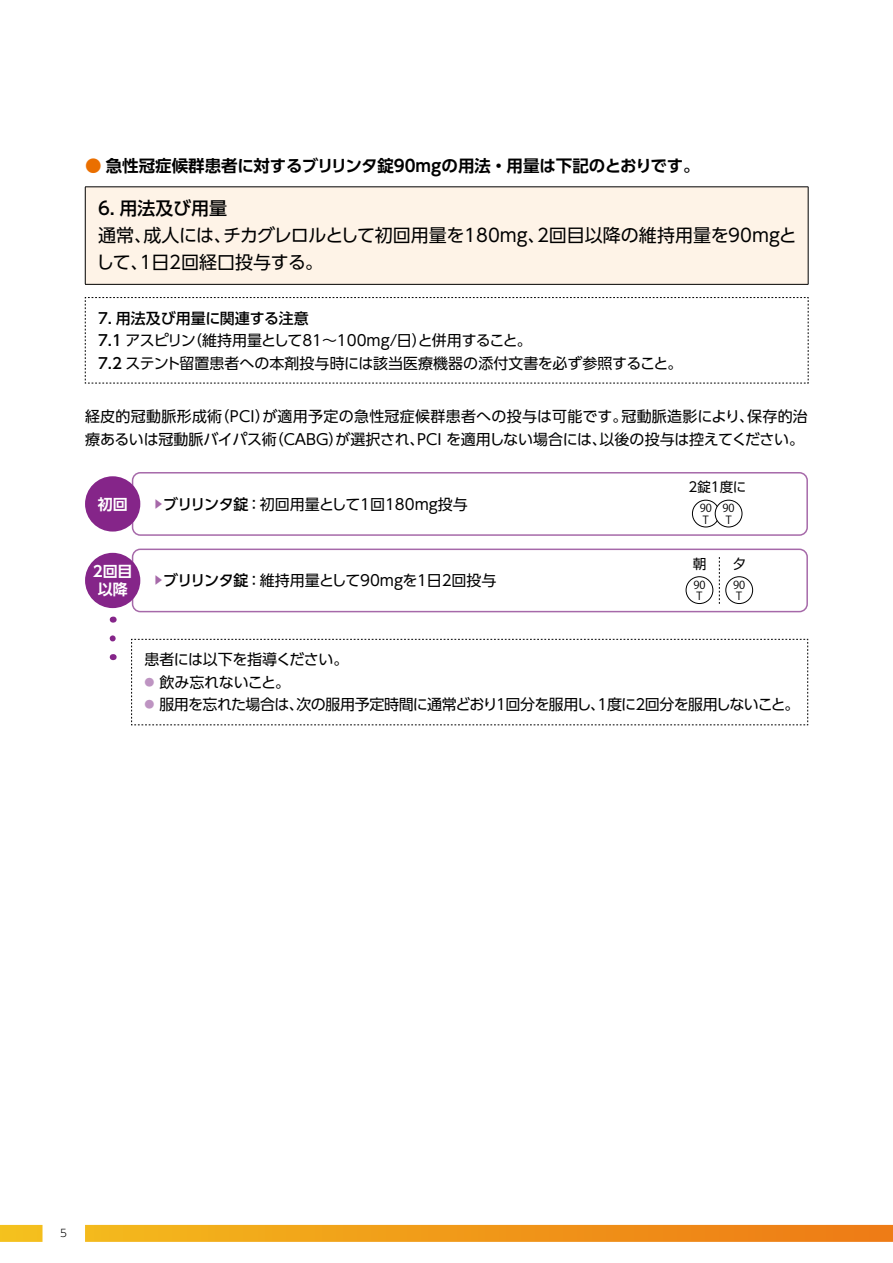
<style>
.page{position:relative;width:893px;height:1263px;background:#fff}
.page>*{position:absolute;margin:0;border:0;box-sizing:border-box;transform-origin:0 0}
.t1{font:18px/27px "UD Shin Go Pr 6";color:#000}
.t2{font:500 18px "UD Shin Go Pr 6";color:#000}
.t3{font:700 16.5px "UD Shin Go Pr 6 De";letter-spacing:-.005em;color:#000}
.t4{font:15px/22.5px "UD Shin Go Pr 6";letter-spacing:-.01em;color:#000}
.t5{font:15px "UD Shin Go Pr 6";letter-spacing:-.04em;color:#000}
.t6{font:700 15px/18px "UD Shin Go Pr 6 De";color:#fff;text-align:center}
.t7{font:13.5px "UD Shin Go Pr 6";color:#000}
.t8{font:11.1px/11.9px "Koz Go Pr 6 N";color:#000}
.t9{font:300 10.5px "UD Shin Go Pr 6";color:#000}
.s1{color:#ea6f00}
.s2{font-weight:500}
.s3{font-weight:500;font-size:10.5px;color:#a669a9}
.s4{font-size:10.05px;color:#be94c2}
</style>
<div class="page">
<svg style="left:0;top:1225px;width:893px;height:17px"></svg>
<div style="left:85px;top:187px;width:723px;height:97px;background:#fef3e7"></div>
<hr style="left:85px;top:187px;width:723px;height:1px;background:#000">
<hr style="left:85px;top:187px;width:1px;height:97px;background:#000">
<hr style="left:808px;top:187px;width:1px;height:97px;background:#000">
<hr style="left:85px;top:284px;width:723px;height:1px;background:#000">
<svg style="left:85px;top:297px;width:724px;height:87px"></svg>
<svg style="left:131px;top:639px;width:677px;height:87px"></svg>
<div style="left:132px;top:472px;width:676px;height:64px;border:2px solid #a669a9;border-radius:8px"></div>
<div style="left:85px;top:476px;width:55px;height:55px;background:#852589;border-radius:50%"></div>
<div style="left:692px;top:500px;width:28px;height:27px;border:1px solid #000;border-radius:50%"></div>
<div style="left:715px;top:500px;width:27px;height:27px;background:#fff;border-radius:50%"></div>
<div style="left:715px;top:500px;width:27px;height:27px;border:1px solid #000;border-radius:50%"></div>
<div style="left:132px;top:549px;width:676px;height:63px;border:2px solid #a669a9;border-radius:8px"></div>
<div style="left:85px;top:553px;width:55px;height:55px;background:#852589;border-radius:50%"></div>
<div style="left:686px;top:576px;width:27px;height:28px;border:1px solid #000;border-radius:50%"></div>
<div style="left:725px;top:576px;width:28px;height:28px;border:1px solid #000;border-radius:50%"></div>
<svg style="left:719px;top:557px;width:1px;height:47px"></svg>
<svg style="left:110px;top:638px;width:6px;height:4px"></svg>
<p class="t3" style="left:85px;top:152px;width:616px"><span class="s1">●</span> 急性冠症候群患者に対するブリリンタ錠90mgの用法・用量は下記のとおりです。</p>
<p class="t2" style="left:98px;top:194px;width:131px">6. 用法及び用量</p>
<p class="t1" style="left:96px;top:222px;width:702px">通常、成人には、チカグレロルとして初回用量を180mg、2回目以降の維持用量を90mgとして、1日2回経口投与する。</p>
<p class="t4" style="left:98px;top:306px;width:586px"><span class="s2">7. 用法及び用量に関連する注意<br>7.1</span> アスピリン（維持用量として81～100mg/日）と併用すること。<br><span class="s2">7.2</span> ステント留置患者への本剤投与時には該当医療機器の添付文書を必ず参照すること。</p>
<p class="t4" style="left:85px;top:405px;width:724px">経皮的冠動脈形成術（PCI）が適用予定の急性冠症候群患者への投与は可能です。冠動脈造影により、保存的治療あるいは冠動脈バイパス術（CABG）が選択され、PCI を適用しない場合には、以後の投与は控えてください。</p>
<p class="t7" style="left:688px;top:476px;width:59px">2錠1度に</p>
<p class="t6" style="left:98px;top:494px;width:31px">初回</p>
<p class="t4" style="left:153px;top:492px;width:316px"><span class="s3">▶</span><span class="s2">ブリリンタ錠</span>：初回用量として1回180mg投与</p>
<p class="t8" style="left:700px;top:502px;width:14px">90<br>T</p>
<p class="t8" style="left:722px;top:502px;width:14px">90<br>T</p>
<p class="t6" style="left:93px;top:562px;width:41px">2回目以降</p>
<p class="t4" style="left:153px;top:569px;width:345px"><span class="s3">▶</span><span class="s2">ブリリンタ錠</span>：維持用量として90mgを1日2回投与</p>
<p class="t7" style="left:693px;top:553px;width:55px">朝　　夕</p>
<p class="t8" style="left:693px;top:579px;width:14px">90<br>T</p>
<p class="t8" style="left:733px;top:579px;width:14px">90<br>T</p>
<p class="t4" style="left:144px;top:648px;width:206px">患者には以下を指導ください。</p>
<p class="t4" style="left:144px;top:670px;width:147px"><span class="s4">●</span> 飲み忘れないこと。</p>
<p class="t5" style="left:144px;top:692px;width:656px"><span class="s4">●</span> 服用を忘れた場合は、次の服用予定時間に通常どおり1回分を服用し、1度に2回分を服用しないこと。</p>
<p class="t9" style="left:60px;top:1225px;width:8px">5</p>
</div>
